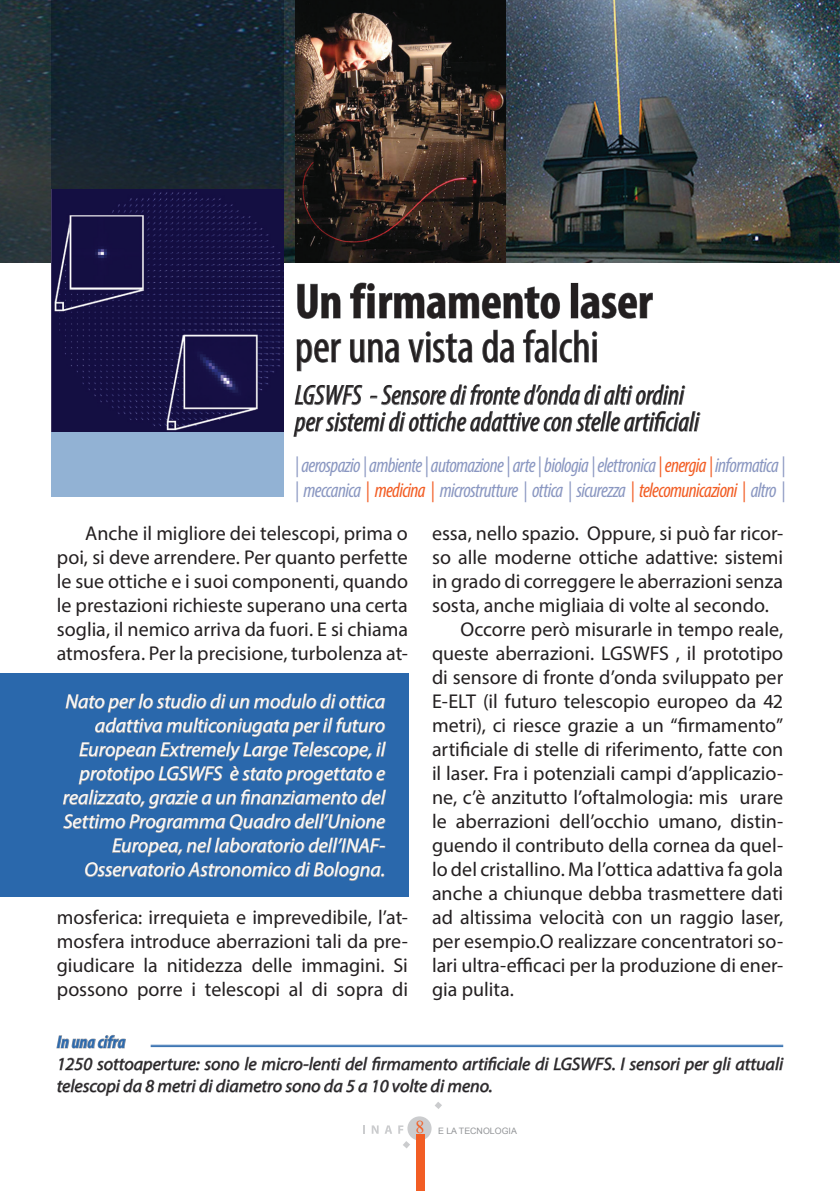
<style>
.page{position:relative;width:840px;height:1191px;background:#fff}
.page>*{position:absolute;margin:0;border:0;box-sizing:border-box;transform-origin:0 0}
.t1{font:700 condensed 50px "Myriad Pro";letter-spacing:-.005em;color:#231f20}
.t2{font:condensed 46px "Myriad Pro";letter-spacing:-.01em;color:#231f20}
.t3{font:italic condensed 28px/26.6px "Myriad Pro";color:#231f20}
.t4{font:italic condensed 20.8px/25px "Myriad Pro";letter-spacing:-.03em;color:#8a97c1}
.t5{font:20px/24px "Myriad Pro";color:#231f20;text-align:justify}
.t6{font:italic 20px/24px "Myriad Pro";color:#fff;text-align:right}
.t7{font:italic 18px/22px "Myriad Pro";color:#231f20}
.t8{font:italic 700 condensed 18px "Myriad Pro";color:#2a68ac}
.t9{font:8.8px "Arial";color:#939598}
.s1{color:#f25d24}
.s2{font-family:"Times New Roman";font-size:18px;color:#f25d24}
</style>
<div class="page">
<img style="left:0;top:0;width:839px;height:263px">
<svg style="left:363px;top:1125px;width:2px;height:8px"></svg>
<svg style="left:371px;top:1125px;width:7px;height:8px"></svg>
<svg style="left:385px;top:1125px;width:7px;height:8px"></svg>
<svg style="left:398px;top:1125px;width:5px;height:8px"></svg>
<div style="left:407px;top:1116px;width:24px;height:24px;background:#cbccce;border-radius:50%"></div>
<svg style="left:403px;top:1141px;width:7px;height:7px"></svg>
<div style="left:415px;top:1134px;width:9px;height:57px;background:#f25d24"></div>
<svg style="left:51px;top:0;width:232px;height:497px;background:#34485a"></svg>
<svg style="left:293px;top:384px;width:407px;height:53px"></svg>
<svg style="left:56px;top:1034px;width:70px;height:15px"></svg>
<svg style="left:57px;top:1056px;width:727px;height:53px"></svg>
<div style="left:0;top:673px;width:408px;height:223px;background:#2a68ac"></div>
<svg style="left:62px;top:693px;width:324px;height:188px"></svg>
<svg style="left:297px;top:283px;width:44px;height:36px"></svg>
<svg style="left:350px;top:282px;width:210px;height:37px"></svg>
<div style="left:571px;top:283px;width:6px;height:35px;border:1px solid #75777a"></div>
<svg style="left:580px;top:292px;width:73px;height:27px"></svg>
<svg style="left:296px;top:338px;width:45px;height:34px"></svg>
<svg style="left:350px;top:338px;width:49px;height:25px"></svg>
<svg style="left:408px;top:332px;width:64px;height:31px"></svg>
<svg style="left:482px;top:329px;width:32px;height:34px"></svg>
<svg style="left:523px;top:329px;width:26px;height:34px"></svg>
<div style="left:552px;top:330px;width:4px;height:32px;border:1px solid #75777a"></div>
<svg style="left:559px;top:329px;width:37px;height:34px"></svg>
<img style="left:51px;top:190px;width:232px;height:241px">
<img style="left:295px;top:0;width:210px;height:263px">
<hr style="left:150px;top:1045px;width:632px;height:1px;background:#2a68ac">
<hr style="left:150px;top:1046px;width:632px;height:1px;background:#2a68ac">
<h1 class="t1" style="left:295px;top:270px;width:359px">Un firmamento laser</h1>
<h2 class="t2" style="left:295px;top:319px;width:305px">per una vista da falchi</h2>
<h3 class="t3" style="left:295px;top:381px;width:405px">LGSWFS - Sensore di fronte d’onda di alti ordini per sistemi di ottiche adattive con stelle artificiali</h3>
<p class="t4" style="left:295px;top:452px;width:491px">| aerospazio | ambiente | automazione | arte | biologia | elettronica <span class="s1">| energia |</span> informatica | | meccanica <span class="s1">| medicina |</span> microstrutture | ottica | sicurezza <span class="s1">| telecomunicazioni |</span> altro |</p>
<p class="t5" style="left:57px;top:520px;width:352px;text-indent:28px">Anche il migliore dei telescopi, prima o poi, si deve arrendere. Per quanto perfette le sue ottiche e i suoi componenti, quando le prestazioni richieste superano una certa soglia, il nemico arriva da fuori. E si chiama atmosfera. Per la precisione, turbolenza at-</p>
<p class="t6" style="left:63px;top:689px;width:324px">Nato per lo studio di un modulo di ottica adattiva multiconiugata per il futuro European Extremely Large Telescope, il prototipo LGSWFS è stato progettato e realizzato, grazie a un finanziamento del Settimo Programma Quadro dell’Unione Europea, nel laboratorio dell’INAF-Osservatorio Astronomico di Bologna.</p>
<p class="t5" style="left:57px;top:904px;width:352px">mosferica: irrequieta e imprevedibile, l’at&shy;mosfera introduce aberrazioni tali da pre&shy;giudicare la nitidezza delle immagini. Si possono porre i telescopi al di sopra di</p>
<p class="t5" style="left:432px;top:520px;width:352px">essa, nello spazio. Oppure, si può far ricor-</p>
<p class="t5" style="left:432px;top:544px;width:352px">so alle moderne ottiche adattive: sistemi</p>
<p class="t5" style="left:432px;top:568px;width:352px">in grado di correggere le aberrazioni senza</p>
<p class="t5" style="left:432px;top:592px;width:338px">sosta, anche migliaia di volte al secondo.</p>
<p class="t5" style="left:460px;top:616px;width:324px">Occorre però misurarle in tempo reale,</p>
<p class="t5" style="left:432px;top:640px;width:352px">queste aberrazioni. LGSWFS , il prototipo</p>
<p class="t5" style="left:432px;top:664px;width:352px">di sensore di fronte d’onda sviluppato per</p>
<p class="t5" style="left:432px;top:688px;width:352px">E-ELT (il futuro telescopio europeo da 42</p>
<p class="t5" style="left:432px;top:712px;width:352px">metri), ci riesce grazie a un “firmamento”</p>
<p class="t5" style="left:432px;top:736px;width:352px">artificiale di stelle di riferimento, fatte con</p>
<p class="t5" style="left:432px;top:760px;width:352px">il laser. Fra i potenziali campi d’applicazio-</p>
<p class="t5" style="left:432px;top:784px;width:352px">ne, c’è anzitutto l’oftalmologia: mis urare</p>
<p class="t5" style="left:432px;top:808px;width:352px">le aberrazioni dell’occhio umano, distin-</p>
<p class="t5" style="left:432px;top:832px;width:352px">guendo il contributo della cornea da quel-</p>
<p class="t5" style="left:432px;top:856px;width:352px">lo del cristallino. Ma l’ottica adattiva fa gola</p>
<p class="t5" style="left:432px;top:880px;width:352px">anche a chiunque debba trasmettere dati</p>
<p class="t5" style="left:432px;top:904px;width:352px">ad altissima velocità con un raggio laser,</p>
<p class="t5" style="left:432px;top:928px;width:352px">per esempio.O realizzare concentratori so-</p>
<p class="t5" style="left:432px;top:952px;width:352px">lari ultra-efficaci per la produzione di ener-</p>
<p class="t5" style="left:432px;top:976px;width:83px">gia pulita.</p>
<p class="t8" style="left:57px;top:1030px;width:70px">In una cifra</p>
<p class="t7" style="left:57px;top:1052px;width:727px">1250 sottoaperture: sono le micro-lenti del firmamento artificiale di LGSWFS. I sensori per gli attuali telescopi da 8 metri di diametro sono da 5 a 10 volte di meno.</p>
<p class="t9" style="left:415px;top:1125px;width:103px"><span class="s2">8</span> E LA TECNOLOGIA</p>
</div>
